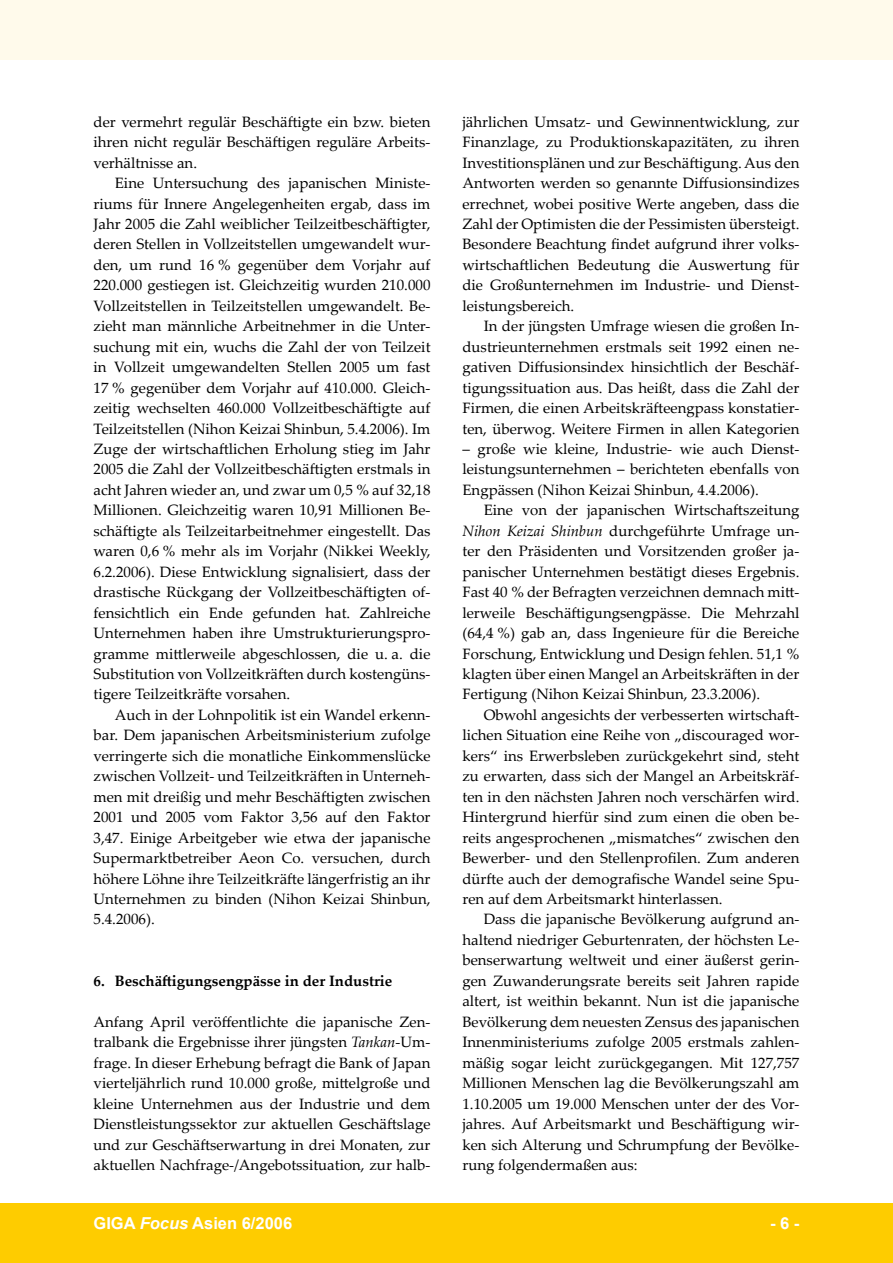
<style>
.page{position:relative;width:893px;height:1263px;background:#fff}
.page>*{position:absolute;margin:0;border:0;box-sizing:border-box;transform-origin:0 0}
.t1{font:700 16.5px "Arial";color:#fff}
.t2{font:15px/20.4px "Palatino Linotype";color:#000;text-align:justify}
.t3{font:700 15px "Palatino Linotype";color:#000}
.s1{font-style:italic}
</style>
<div class="page">
<div style="left:0;top:1203px;width:893px;height:60px;background:#fecc00"></div>
<div style="left:0;top:0;width:893px;height:60px;background:#fffaeb"></div>
<p class="t2" style="left:94px;top:111px;width:338px">der vermehrt regulär Beschäftigte ein bzw. bieten ihren nicht regulär Beschäftigen reguläre Arbeits&shy;verhältnisse an.</p>
<p class="t2" style="left:94px;top:172px;width:338px;text-indent:21px">Eine Untersuchung des japanischen Ministe&shy;riums für Innere Angelegenheiten ergab, dass im Jahr 2005 die Zahl weiblicher Teilzeitbeschäftigter, deren Stellen in Vollzeitstellen umgewandelt wur&shy;den, um rund 16 % gegenüber dem Vorjahr auf 220.000 gestiegen ist. Gleichzeitig wurden 210.000<br>Vollzeitstellen in Teilzeitstellen umgewandelt. Be&shy;zieht man männliche Arbeitnehmer in die Unter&shy;suchung mit ein, wuchs die Zahl der von Teilzeit in Vollzeit umgewandelten Stellen 2005 um fast 17 % gegenüber dem Vorjahr auf 410.000. Gleich&shy;zeitig wechselten 460.000 Vollzeitbeschäftigte auf Teilzeitstellen (Nihon Keizai Shinbun, 5.4.2006). Im Zuge der wirtschaftlichen Erholung stieg im Jahr 2005 die Zahl der Vollzeitbeschäftigten erstmals in acht Jahren wieder an, und zwar um 0,5 % auf 32,18<br>Millionen. Gleichzeitig waren 10,91 Millionen Be&shy;schäftigte als Teilzeitarbeitnehmer eingestellt. Das waren 0,6 % mehr als im Vorjahr (Nikkei Weekly, 6.2.2006). Diese Entwicklung signalisiert, dass der drastische Rückgang der Vollzeitbeschäftigten of&shy;fensichtlich ein Ende gefunden hat. Zahlreiche Unternehmen haben ihre Umstrukturierungspro&shy;gramme mittlerweile abgeschlossen, die u. a. die Substitution von Vollzeitkräften durch kostengüns&shy;tigere Teilzeitkräfte vorsahen.</p>
<p class="t2" style="left:94px;top:704px;width:338px;text-indent:21px">Auch in der Lohnpolitik ist ein Wandel erkenn&shy;bar. Dem japanischen Arbeitsministerium zufolge verringerte sich die monatliche Einkommenslücke zwischen Vollzeit- und Teilzeitkräften in Unterneh&shy;men mit dreißig und mehr Beschäftigten zwischen 2001 und 2005 vom Faktor 3,56 auf den Faktor 3,47. Einige Arbeitgeber wie etwa der japanische Supermarktbetreiber Aeon Co. versuchen, durch höhere Löhne ihre Teilzeitkräfte längerfristig an ihr Unternehmen zu binden (Nihon Keizai Shinbun, 5.4.2006).</p>
<p class="t3" style="left:94px;top:970px;width:300px">6. Beschäftigungsengpässe in der Industrie</p>
<p class="t2" style="left:94px;top:1011px;width:338px">Anfang April veröffentlichte die japanische Zen&shy;tralbank die Ergebnisse ihrer jüngsten <span class="s1">Tankan</span>-Um&shy;frage. In dieser Erhebung befragt die Bank of Japan vierteljährlich rund 10.000 große, mittelgroße und kleine Unternehmen aus der Industrie und dem Dienstleistungssektor zur aktuellen Geschäftslage und zur Geschäftserwartung in drei Monaten, zur aktuellen Nachfrage-/Angebotssituation, zur halb-</p>
<p class="t2" style="left:462px;top:111px;width:338px">jährlichen Umsatz- und Gewinnentwicklung, zur Finanzlage, zu Produktionskapazitäten, zu ihren Investitionsplänen und zur Beschäftigung. Aus den Antworten werden so genannte Diffusionsindizes errechnet, wobei positive Werte angeben, dass die Zahl der Optimisten die der Pessimisten übersteigt.<br>Besondere Beachtung findet aufgrund ihrer volks&shy;wirtschaftlichen Bedeutung die Auswertung für die Großunternehmen im Industrie- und Dienst&shy;leistungsbereich.</p>
<p class="t2" style="left:462px;top:315px;width:338px;text-indent:21px">In der jüngsten Umfrage wiesen die großen In&shy;dustrieunternehmen erstmals seit 1992 einen ne&shy;gativen Diffusionsindex hinsichtlich der Beschäf&shy;tigungssituation aus. Das heißt, dass die Zahl der Firmen, die einen Arbeitskräfteengpass konstatier&shy;ten, überwog. Weitere Firmen in allen Kategorien</p>
<p class="t2" style="left:462px;top:438px;width:338px">– große wie kleine, Industrie- wie auch Dienst&shy;leistungsunternehmen – berichteten ebenfalls von Engpässen (Nihon Keizai Shinbun, 4.4.2006).</p>
<p class="t2" style="left:462px;top:499px;width:338px;text-indent:21px">Eine von der japanischen Wirtschaftszeitung <span class="s1">Nihon Keizai Shinbun</span> durchgeführte Umfrage un&shy;ter den Präsidenten und Vorsitzenden großer ja&shy;panischer Unternehmen bestätigt dieses Ergebnis.<br>Fast 40 % der Befragten verzeichnen demnach mitt&shy;lerweile Beschäftigungsengpässe. Die Mehrzahl (64,4 %) gab an, dass Ingenieure für die Bereiche Forschung, Entwicklung und Design fehlen. 51,1 % klagten über einen Mangel an Arbeitskräften in der Fertigung (Nihon Keizai Shinbun, 23.3.2006).</p>
<p class="t2" style="left:462px;top:704px;width:338px;text-indent:21px">Obwohl angesichts der verbesserten wirtschaft&shy;lichen Situation eine Reihe von „discouraged wor&shy;kers“ ins Erwerbsleben zurückgekehrt sind, steht zu erwarten, dass sich der Mangel an Arbeitskräf&shy;ten in den nächsten Jahren noch verschärfen wird.<br>Hintergrund hierfür sind zum einen die oben be&shy;reits angesprochenen „mismatches“ zwischen den Bewerber- und den Stellenprofilen. Zum anderen dürfte auch der demografische Wandel seine Spu&shy;ren auf dem Arbeitsmarkt hinterlassen.</p>
<p class="t2" style="left:462px;top:908px;width:338px;text-indent:21px">Dass die japanische Bevölkerung aufgrund an&shy;haltend niedriger Geburtenraten, der höchsten Le&shy;benserwartung weltweit und einer äußerst gerin&shy;gen Zuwanderungsrate bereits seit Jahren rapide altert, ist weithin bekannt. Nun ist die japanische Bevölkerung dem neuesten Zensus des japanischen Innenministeriums zufolge 2005 erstmals zahlen&shy;mäßig sogar leicht zurückgegangen. Mit 127,757<br>Millionen Menschen lag die Bevölkerungszahl am 1.10.2005 um 19.000 Menschen unter der des Vor&shy;jahres. Auf Arbeitsmarkt und Beschäftigung wir&shy;ken sich Alterung und Schrumpfung der Bevölke&shy;rung folgendermaßen aus:</p>
<p class="t1" style="left:94px;top:1212px;width:200px">GIGA <span class="s1">Focus</span> Asien 6/2006</p>
<p class="t1" style="left:770px;top:1212px;width:31px">- -</p>
</div>
